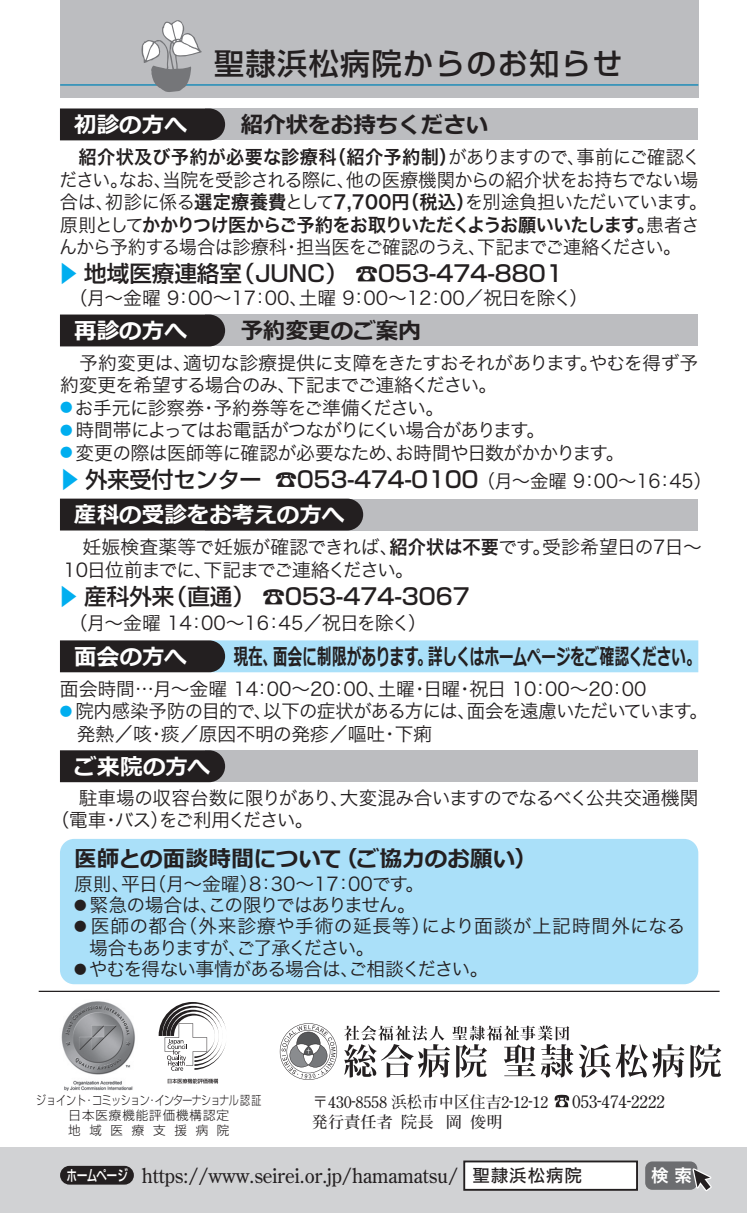
<style>
.page{position:relative;width:747px;height:1213px;background:#fff}
.page>*{position:absolute;margin:0;border:0;box-sizing:border-box;transform-origin:0 0}
.t1{font:500 30px "Shin Go";letter-spacing:.05em;color:#231f20}
.t2{font:500 22.5px "Shin Go";color:#231f20}
.t3{font:700 22.5px "Meiryo";color:#231f20}
.t4{font:700 22.5px "Meiryo";color:#fff}
.t5{font:700 22.5px "Meiryo";color:#231f20;scale:.64 1}
.t6{font:700 20px "Futo Min A101";color:#231f20;scale:.96 1}
.t7{font:18.75px/22.5px "Hira Kaku Std W3";letter-spacing:-.03em;color:#231f20}
.t8{font:18.75px "Hira Kaku Std W3";color:#231f20}
.t9{font:18.75px/21.2px "Hira Kaku Std W3";letter-spacing:.015em;color:#231f20}
.t10{font:18.75px "Hira Kaku Std W3";letter-spacing:-.06em;color:#231f20}
.t11{font:18.75px "Hira Kaku Std W3";letter-spacing:-.055em;color:#231f20}
.t12{font:18.75px "Hira Kaku Std W3";letter-spacing:-.07em;color:#231f20}
.t13{font:17.5px "Hira Kaku Std W5";letter-spacing:.05em;color:#231f20}
.t14{font:17.5px "Hira Kaku Std W6";color:#fff}
.t15{font:700 16.25px/20.2px "Futo Min A101";color:#231f20}
.t16{font:500 15px "Shin Go";color:#fff;scale:.7 1}
.t17{font:300 12.5px/15px "Shin Go";letter-spacing:.075em;color:#231f20;text-align:center;scale:.8 1}
.s1{font-family:"Hira Kaku Std W6"}
.s2{font-family:"Koz Go Pro";font-weight:400;color:#00aeef}
.s3{font-family:"Koz Go Pro";font-weight:400}
.s4{font-size:17.5px}
.s5{font-family:"Koz Go Pro";font-size:12.5px;color:#00aeef}
.s6{font-family:"Hira Kaku Std W3";font-weight:400;font-size:18.75px}
.s7{font-family:"Koz Go Pro";font-size:12.5px}
</style>
<div class="page">
<div style="left:205px;top:108px;width:493px;height:32px;background:#bcbdc0"></div>
<div style="left:0;top:1147px;width:746px;height:66px;background:#d1d2d4"></div>
<div style="left:60px;top:108px;width:165px;height:32px;background:#231f20"></div>
<div style="left:205px;top:314px;width:493px;height:32px;background:#bcbdc0"></div>
<div style="left:60px;top:314px;width:165px;height:32px;background:#231f20"></div>
<div style="left:205px;top:498px;width:493px;height:32px;background:#bcbdc0"></div>
<div style="left:60px;top:498px;width:303px;height:32px;background:#231f20"></div>
<svg style="left:60px;top:640px;width:638px;height:32px;background:#89b0c2"></svg>
<div style="left:205px;top:750px;width:493px;height:32px;background:#bcbdc0"></div>
<div style="left:60px;top:750px;width:165px;height:32px;background:#231f20"></div>
<img style="left:61px;top:1001px;width:74px;height:90px">
<svg style="left:280px;top:1023px;width:57px;height:57px"></svg>
<svg style="left:344px;top:1025px;width:340px;height:52px"></svg>
<svg style="left:690px;top:1044px;width:31px;height:33px"></svg>
<svg style="left:554px;top:1094px;width:15px;height:13px"></svg>
<div style="left:60px;top:1165px;width:74px;height:19px;background:#231f20;border-radius:9px"></div>
<svg style="left:168px;top:1078px;width:50px;height:5px"></svg>
<svg style="left:158px;top:1002px;width:68px;height:68px"></svg>
<hr style="left:39px;top:990px;width:680px;height:2px;background:#231f20">
<div style="left:60px;top:0;width:638px;height:98px;background:#bcbdc0"></div>
<hr style="left:60px;top:84px;width:638px;height:2px;background:#0083b6">
<svg style="left:141px;top:20px;width:61px;height:72px"></svg>
<div style="left:464px;top:1161px;width:172px;height:28px;background:#fff"></div>
<div style="left:645px;top:1161px;width:52px;height:28px;background:#6c6d70;border-radius:7px"></div>
<div style="left:463px;top:1160px;width:174px;height:30px;border:2px solid #231f20"></div>
<svg style="left:690px;top:1165px;width:22px;height:27px"></svg>
<div style="left:60px;top:839px;width:638px;height:145px;background:#aae0f9;border-radius:14px"></div>
<p class="t1" style="left:214px;top:44px;width:410px">聖隷浜松病院からのお知らせ</p>
<p class="t4" style="left:74px;top:112px;width:114px">初診の方へ</p>
<p class="t3" style="left:241px;top:112px;width:249px">紹介状をお持ちください</p>
<p class="t7" style="left:59px;top:146px;width:649px"><span class="s1">　紹介状及び予約が必要な診療科（紹介予約制）</span>がありますので、事前にご確認ください。なお、当院を受診される際に、他の医療機関からの紹介状をお持ちでない場合は、初診に係る<span class="s1">選定療養費</span>として<span class="s1">7,700円（税込）</span>を別途負担いただいています。原則として<span class="s1">かかりつけ医からご予約をお取りいただくようお願いいたします。</span>患者さんから予約する場合は診療科・担当医をご確認のうえ、下記までご連絡ください。</p>
<p class="t2" style="left:56px;top:259px;width:508px"><span class="s2">▶</span> 地域医療連絡室（JUNC） <span class="s3">☎</span>053-474-8801</p>
<p class="t8" style="left:48px;top:284px;width:541px"><span class="s4">　</span> （月～金曜 9：00～17：00、土曜 9：00～12：00／祝日を除く）</p>
<p class="t4" style="left:74px;top:318px;width:114px">再診の方へ</p>
<p class="t3" style="left:241px;top:318px;width:181px">予約変更のご案内</p>
<p class="t7" style="left:60px;top:351px;width:639px">　予約変更は、適切な診療提供に支障をきたすおそれがあります。やむを得ず予約変更を希望する場合のみ、下記までご連絡ください。</p>
<p class="t7" style="left:60px;top:396px;width:385px"><span class="s5">●</span> お手元に診察券・予約券等をご準備ください。</p>
<p class="t10" style="left:60px;top:416px;width:486px"><span class="s5">●</span> 時間帯によってはお電話がつながりにくい場合があります。</p>
<p class="t7" style="left:60px;top:441px;width:565px"><span class="s5">●</span> 変更の際は医師等に確認が必要なため、お時間や日数がかかります。</p>
<p class="t2" style="left:58px;top:465px;width:655px"><span class="s2">▶</span> 外来受付センター ☎053-474-0100 <span class="s6">（月～金曜 9：00～16：45）</span></p>
<p class="t4" style="left:74px;top:502px;width:271px">産科の受診をお考えの方へ</p>
<p class="t7" style="left:63px;top:535px;width:639px">　妊娠検査薬等で妊娠が確認できれば、<span class="s1">紹介状は不要</span>です。受診希望日の7日～<br>10日位前までに、下記までご連絡ください。</p>
<p class="t2" style="left:56px;top:582px;width:415px"><span class="s2">▶</span> 産科外来（直通） <span class="s3">☎</span>053-474-3067</p>
<p class="t8" style="left:48px;top:609px;width:380px"><span class="s4">　</span> （月～金曜 14：00～16：45／祝日を除く）</p>
<p class="t4" style="left:74px;top:644px;width:114px">面会の方へ</p>
<p class="t5" style="left:234px;top:644px;width:730px">現在、面会に制限があります。詳しくはホームページをご確認ください。</p>
<p class="t8" style="left:60px;top:674px;width:587px">面会時間…月～金曜 14：00～20：00、土曜・日曜・祝日 10：00～20：00</p>
<p class="t7" style="left:77px;top:699px;width:632px;text-indent:-17px"><span class="s5">●</span> 院内感染予防の目的で、以下の症状がある方には、面会を遠慮いただいています。発熱／咳・痰／原因不明の発疹／嘔吐・下痢</p>
<p class="t4" style="left:74px;top:754px;width:137px">ご来院の方へ</p>
<p class="t7" style="left:51px;top:786px;width:649px;text-indent:9px">　駐車場の収容台数に限りがあり、大変混み合いますのでなるべく公共交通機関（電車・バス）をご利用ください。</p>
<p class="t3" style="left:74px;top:846px;width:464px">医師との面談時間について（ご協力のお願い）</p>
<p class="t8" style="left:74px;top:869px;width:351px">原則、平日（月～金曜）8：30～17：00です。</p>
<p class="t12" style="left:74px;top:891px;width:343px"><span class="s7">●</span> 緊急の場合は、この限りではありません。</p>
<p class="t9" style="left:89px;top:915px;width:597px;text-indent:-15px"><span class="s7">●</span> 医師の都合（外来診療や手術の延長等）により面談が上記時間外になる場合もありますが、ご了承ください。</p>
<p class="t11" style="left:74px;top:954px;width:415px"><span class="s7">●</span> やむを得ない事情がある場合は、ご相談ください。</p>
<p class="t15" style="left:311px;top:1091px;width:355px">〒430-8558 浜松市中区住吉2-12-12　 <span class="s4">053-474-2222</span>発行責任者 院長 岡 俊明</p>
<p class="t17" style="left:36px;top:1092px;width:283px">ジョイント・コミッション・インターナショナル認証日本医療機能評価機構認定<br>地域医療支援病院</p>
<p class="t6" style="left:142px;top:1162px;width:331px">https://www.seirei.or.jp/hamamatsu/</p>
<p class="t13" style="left:472px;top:1162px;width:111px">聖隷浜松病院</p>
<p class="t14" style="left:651px;top:1162px;width:42px">検 索</p>
<p class="t16" style="left:67px;top:1165px;width:89px">ホームページ</p>
</div>
